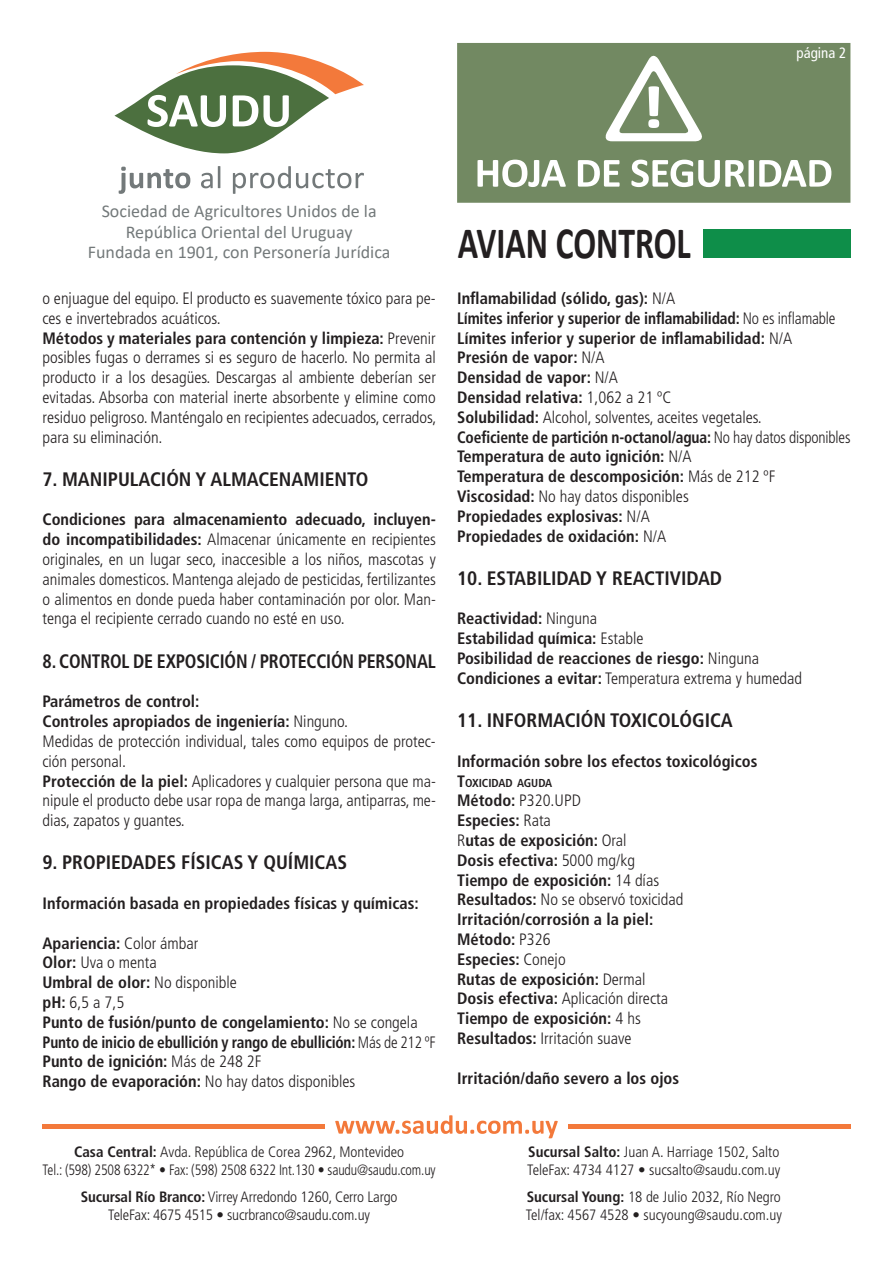
<style>
.page{position:relative;width:893px;height:1263px;background:#fff}
.page>*{position:absolute;margin:0;border:0;box-sizing:border-box;transform-origin:0 0}
.t1{font:700 45px "Calibri";color:#231f20;scale:.75 1}
.t2{font:700 condensed 19.5px "Frutiger LT Std";color:#231f20}
.t3{font:700 condensed 19.5px "Frutiger LT Std";color:#231f20;scale:.92 1}
.t4{font:18px/21.6px "Calibri";color:#73797a;text-align:center}
.t5{font:700 condensed 16.5px/19.8px "Frutiger LT Std";color:#231f20}
.t6{font:300 condensed 16.5px/19.8px "Frutiger LT Std";color:#231f20}
.t7{font:300 condensed 15px/18px "Frutiger LT Std";color:#231f20;text-align:center}
.t8{font:condensed 15px "Frutiger LT Std";color:#fff}
.t9{font:700 condensed 11.55px "Frutiger LT Std";color:#231f20}
.s1{font-weight:700}
.s2{font-weight:300}
.s3{font-size:16.5px}
</style>
<div class="page">
<svg style="left:43px;top:1125px;width:282px;height:4px"></svg>
<svg style="left:568px;top:1125px;width:282px;height:4px"></svg>
<svg style="left:335px;top:1115px;width:223px;height:23px"></svg>
<svg style="left:457px;top:43px;width:393px;height:160px;background:#829674"></svg>
<svg style="left:119px;top:167px;width:71px;height:27px"></svg>
<svg style="left:201px;top:166px;width:19px;height:22px"></svg>
<svg style="left:233px;top:166px;width:131px;height:28px"></svg>
<svg style="left:114px;top:52px;width:250px;height:101px"></svg>
<div style="left:703px;top:229px;width:147px;height:29px;background:#0e8e49"></div>
<p class="t8" style="left:796px;top:45px;width:51px">página 2</p>
<p class="t4" style="left:102px;top:199px;width:276px">Sociedad de Agricultores Unidos de la<br>República Oriental del Uruguay</p>
<p class="t4" style="left:88px;top:240px;width:304px">Fundada en 1901, con Personería Jurídica</p>
<p class="t6" style="left:43px;top:289px;width:395px">o enjuague del equipo. El producto es suavemente tóxico para pe&shy;ces e invertebrados acuáticos.<br><span class="s1">Métodos y materiales para contención y limpieza:</span> Prevenir posibles fugas o derrames si es seguro de hacerlo. No permita al producto ir a los desagües. Descargas al ambiente deberían ser evitadas. Absorba con material inerte absorbente y elimine como residuo peligroso. Manténgalo en recipientes adecuados, cerrados, para su eliminación.</p>
<p class="t2" style="left:43px;top:467px;width:327px">7. MANIPULACIÓN Y ALMACENAMIENTO</p>
<p class="t6" style="left:43px;top:510px;width:395px;text-align:justify"><span class="s1">Condiciones para almacenamiento adecuado, incluyen&shy;do incompatibilidades:</span> Almacenar únicamente en recipientes originales, en un lugar seco, inaccesible a los niños, mascotas y animales domesticos. Mantenga alejado de pesticidas, fertilizantes o alimentos en donde pueda haber contaminación por olor. Man&shy;tenga el recipiente cerrado cuando no esté en uso.</p>
<p class="t3" style="left:43px;top:649px;width:429px">8. CONTROL DE EXPOSICIÓN / PROTECCIÓN PERSONAL</p>
<p class="t6" style="left:43px;top:692px;width:395px"><span class="s1">Parámetros de control:<br>Controles apropiados de ingeniería:</span> Ninguno.<br>Medidas de protección individual, tales como equipos de protec&shy;ción personal.<br><span class="s1">Protección de la piel:</span> Aplicadores y cualquier persona que ma&shy;nipule el producto debe usar ropa de manga larga, antiparras, me&shy;dias, zapatos y guantes.</p>
<p class="t2" style="left:43px;top:851px;width:306px">9. PROPIEDADES FÍSICAS Y QUÍMICAS</p>
<p class="t5" style="left:43px;top:893px;width:378px">Información basada en propiedades físicas y químicas:</p>
<p class="t5" style="left:43px;top:933px;width:395px">Apariencia: <span class="s2">Color ámbar<br></span>Olor: <span class="s2">Uva o menta<br></span>Umbral de olor: <span class="s2">No disponible<br></span>pH: <span class="s2">6,5 a 7,5<br></span>Punto de fusión/punto de congelamiento: <span class="s2">No se congela </span>Punto de inicio de ebullición y rango de ebullición: <span class="s2">Más de 212 ºF </span>Punto de ignición: <span class="s2">Más de 248 2F<br></span>Rango de evaporación: <span class="s2">No hay datos disponibles</span></p>
<h1 class="t1" style="left:458px;top:211px;width:312px">AVIAN CONTROL</h1>
<p class="t5" style="left:457px;top:288px;width:395px">Inflamabilidad (sólido, gas): <span class="s2">N/A<br></span>Límites inferior y superior de inflamabilidad: <span class="s2">No es inflamable </span>Límites inferior y superior de inflamabilidad: <span class="s2">N/A<br></span>Presión de vapor: <span class="s2">N/A<br></span>Densidad de vapor: <span class="s2">N/A<br></span>Densidad relativa: <span class="s2">1,062 a 21 ºC<br></span>Solubilidad: <span class="s2">Alcohol, solventes, aceites vegetales.<br></span>Coeficiente de partición n-octanol/agua: <span class="s2">No hay datos disponibles </span>Temperatura de auto ignición: <span class="s2">N/A<br></span>Temperatura de descomposición: <span class="s2">Más de 212 ºF </span>Viscosidad: <span class="s2">No hay datos disponibles<br></span>Propiedades explosivas: <span class="s2">N/A<br></span>Propiedades de oxidación: <span class="s2">N/A</span></p>
<p class="t2" style="left:457px;top:566px;width:267px">10. ESTABILIDAD Y REACTIVIDAD</p>
<p class="t5" style="left:457px;top:609px;width:347px">Reactividad: <span class="s2">Ninguna<br></span>Estabilidad química: <span class="s2">estable<br></span>Posibilidad de reacciones de riesgo: <span class="s2">n inguna </span>Condiciones a evitar: <span class="s2">temperatura extrema y humedad</span></p>
<p class="t2" style="left:457px;top:709px;width:277px">11. INFORMACIÓN TOXICOLÓGICA</p>
<p class="t5" style="left:457px;top:751px;width:302px">Información sobre los efectos toxicológicos</p>
<p class="t9" style="left:457px;top:776px;width:97px"><span class="s3">T</span>OXICIDAD AGUDA</p>
<p class="t5" style="left:457px;top:791px;width:228px">Método: <span class="s2">P320.UPD<br></span>Especies: <span class="s2">rata<br>R</span>utas de exposición: <span class="s2">Oral<br></span>Dosis efectiva: <span class="s2">5000 mg/kg<br></span>Tiempo de exposición: <span class="s2">14 días<br></span>Resultados: <span class="s2">n o se observó toxicidad<br></span>Irritación/corrosión a la piel:<br>Método: <span class="s2">P326<br></span>Especies: <span class="s2">conejo<br></span>Rutas de exposición: <span class="s2">dermal<br></span>Dosis efectiva: <span class="s2">Aplicación directa<br></span>Tiempo de exposición: <span class="s2">4 hs<br></span>Resultados: <span class="s2">Irritación suave</span></p>
<p class="t5" style="left:457px;top:1068px;width:224px">Irritación/daño severo a los ojos</p>
<p class="t7" style="left:43px;top:1143px;width:395px"><span class="s1">Casa Central:</span> Avda. República de Corea 2962, Montevideo<br>Tel.: (598) 2508 6322* • Fax: (598) 2508 6322 Int.130 • saudu@saudu.com.uy</p>
<p class="t7" style="left:81px;top:1188px;width:318px"><span class="s1">Sucursal Río Branco:</span> Virrey Arredondo 1260, Cerro Largo<br>TeleFax: 4675 4515 • sucrbranco@saudu.com.uy</p>
<p class="t7" style="left:527px;top:1143px;width:255px;text-align:left"><span class="s1">Sucursal Salto:</span> Juan A. Harriage 1502, Salto<br>TeleFax: 4734 4127 • sucsalto@saudu.com.uy</p>
<p class="t7" style="left:526px;top:1188px;width:258px;text-align:left"><span class="s1">Sucursal Young:</span> 18 de Julio 2032, Río Negro<br>Tel/fax: 4567 4528 • sucyoung@saudu.com.uy</p>
</div>
